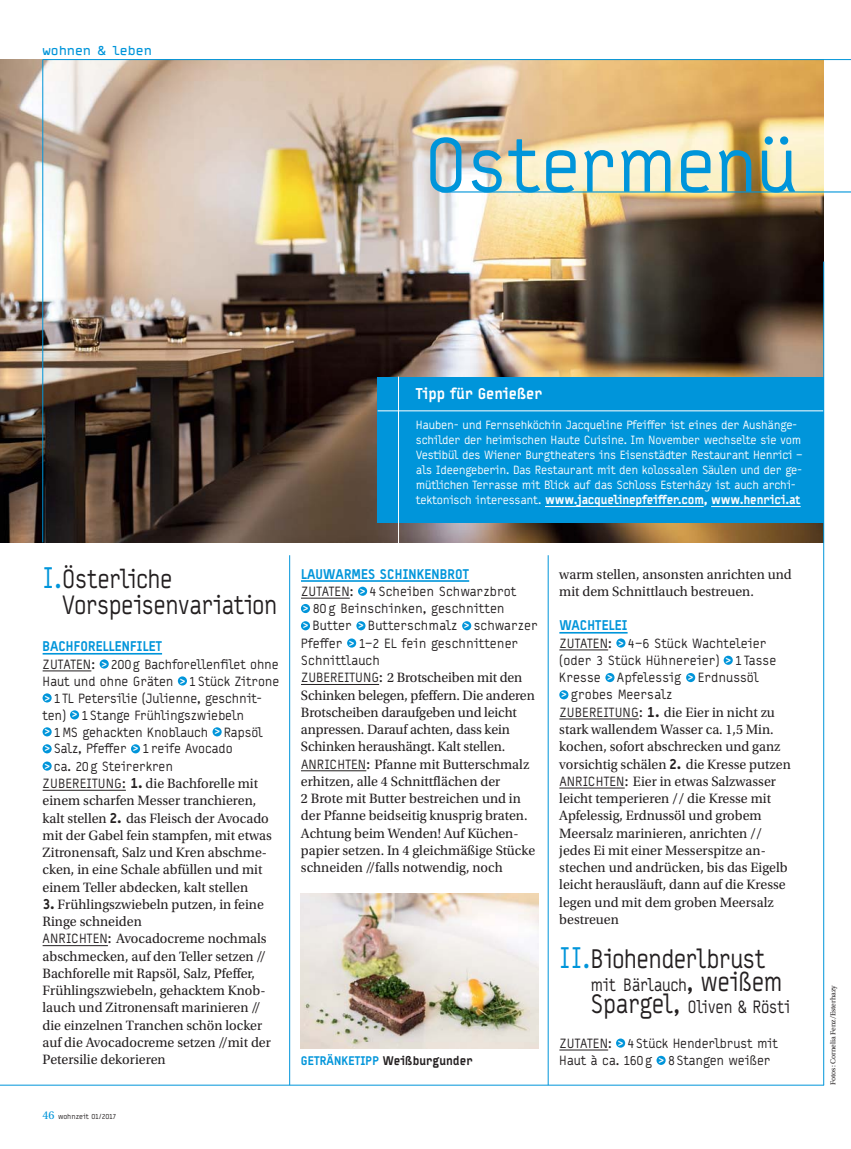
<style>
.page{position:relative;width:851px;height:1149px;background:#fff}
.page>*{position:absolute;margin:0;border:0;box-sizing:border-box;transform-origin:0 0}
.t1{font:78px "Typestar OT";letter-spacing:-.025em;color:#0095da}
.t2{font:27px "Typestar OT";letter-spacing:-.03em;color:#231f20;scale:.9 1}
.t3{font:26.7px/25.5px "Typestar OT";letter-spacing:-.035em;color:#231f20;scale:.9 1}
.t4{font:18px/22.5px "Typestar OT";letter-spacing:-.015em;color:#231f20;scale:.9 1}
.t5{font:900 15px "Typestar OT";color:#fff}
.t6{font:14.25px/17.2px "Utopia Std";color:#231f20}
.t7{font:13.5px/17.2px "Typestar OT";letter-spacing:-.01em;color:#231f20}
.t8{font:12.75px "Typestar OCROT";letter-spacing:-.03em;color:#0095da}
.t9{font:12px/15px "Typestar OT";letter-spacing:-.02em;color:#fff}
.t10{font:900 12px "Typestar OT";color:#231f20}
.t11{font:7.5px "Utopia Std";color:#231f20}
.t12{font:7.5px "Typestar OT";letter-spacing:-.01em;color:#231f20}
.s1{font-weight:900}
.s2{font-size:30px;color:#0095da}
.s3{font-weight:900;color:#0095da}
.s4{font-weight:900;font-size:10.35px;color:#fff}
.s5{font-family:"Typestar OT";font-size:13.5px}
.s6{font-family:"Typestar OT";font-weight:900}
.s7{font-weight:600}
.s8{font-family:"Utopia Std";font-size:12px;color:#0095da}
.s9{color:#0095da}
.s10{font-size:27px}
</style>
<div class="page">
<img style="left:0;top:60px;width:823px;height:482px">
<hr style="left:43px;top:652px;width:119px;height:2px;background:#0095da">
<hr style="left:43px;top:670px;width:48px;height:1px;background:#231f20">
<hr style="left:43px;top:789px;width:83px;height:1px;background:#231f20">
<hr style="left:43px;top:944px;width:65px;height:1px;background:#231f20">
<div style="left:100px;top:659px;width:9px;height:9px;background:#0095da;border-radius:50%"></div>
<div style="left:178px;top:676px;width:9px;height:9px;background:#0095da;border-radius:50%"></div>
<div style="left:43px;top:693px;width:9px;height:9px;background:#0095da;border-radius:50%"></div>
<div style="left:70px;top:710px;width:9px;height:9px;background:#0095da;border-radius:50%"></div>
<div style="left:43px;top:727px;width:9px;height:9px;background:#0095da;border-radius:50%"></div>
<div style="left:212px;top:727px;width:10px;height:9px;background:#0095da;border-radius:50%"></div>
<div style="left:43px;top:744px;width:9px;height:9px;background:#0095da;border-radius:50%"></div>
<div style="left:131px;top:744px;width:9px;height:9px;background:#0095da;border-radius:50%"></div>
<div style="left:43px;top:761px;width:9px;height:9px;background:#0095da;border-radius:50%"></div>
<hr style="left:301px;top:580px;width:168px;height:1px;background:#0095da">
<hr style="left:301px;top:597px;width:49px;height:1px;background:#231f20">
<hr style="left:301px;top:683px;width:78px;height:1px;background:#231f20">
<hr style="left:301px;top:770px;width:65px;height:1px;background:#231f20">
<div style="left:358px;top:586px;width:9px;height:9px;background:#0095da;border-radius:50%"></div>
<svg style="left:301px;top:603px;width:9px;height:10px"></svg>
<div style="left:301px;top:621px;width:9px;height:9px;background:#0095da;border-radius:50%"></div>
<div style="left:356px;top:621px;width:9px;height:9px;background:#0095da;border-radius:50%"></div>
<div style="left:462px;top:621px;width:9px;height:9px;background:#0095da;border-radius:50%"></div>
<div style="left:347px;top:638px;width:9px;height:9px;background:#0095da;border-radius:50%"></div>
<hr style="left:559px;top:631px;width:68px;height:2px;background:#0095da">
<hr style="left:559px;top:649px;width:49px;height:1px;background:#231f20">
<hr style="left:559px;top:718px;width:80px;height:1px;background:#231f20">
<hr style="left:559px;top:787px;width:65px;height:1px;background:#231f20">
<hr style="left:559px;top:1049px;width:49px;height:1px;background:#231f20">
<div style="left:616px;top:638px;width:9px;height:9px;background:#0095da;border-radius:50%"></div>
<div style="left:723px;top:655px;width:9px;height:9px;background:#0095da;border-radius:50%"></div>
<div style="left:605px;top:672px;width:9px;height:10px;background:#0095da;border-radius:50%"></div>
<svg style="left:686px;top:672px;width:9px;height:10px"></svg>
<div style="left:559px;top:690px;width:9px;height:9px;background:#0095da;border-radius:50%"></div>
<div style="left:616px;top:1038px;width:9px;height:9px;background:#0095da;border-radius:50%"></div>
<div style="left:656px;top:1055px;width:9px;height:9px;background:#0095da;border-radius:50%"></div>
<hr style="left:547px;top:555px;width:1px;height:529px;background:#0095da">
<hr style="left:441px;top:191px;width:409px;height:1px;background:#0095da">
<hr style="left:0;top:1084px;width:824px;height:1px;background:#0095da">
<hr style="left:289px;top:555px;width:1px;height:529px;background:#0095da">
<img style="left:300px;top:893px;width:238px;height:154px">
<div style="left:377px;top:376px;width:446px;height:146px;background:#0095da"></div>
<hr style="left:545px;top:506px;width:158px;height:1px;background:#fff">
<hr style="left:711px;top:506px;width:89px;height:1px;background:#fff">
<hr style="left:398px;top:376px;width:1px;height:173px;background:#fff">
<hr style="left:377px;top:410px;width:446px;height:1px;background:#fff">
<hr style="left:42px;top:60px;width:1px;height:482px;background:#0095da">
<hr style="left:823px;top:261px;width:1px;height:823px;background:#0095da">
<hr style="left:43px;top:59px;width:807px;height:1px;background:#0095da">
<p class="t8" style="left:43px;top:43px;width:111px">wohnen &amp; leben</p>
<h1 class="t1" style="left:423px;top:136px;width:376px">Ostermenü</h1>
<p class="t5" style="left:416px;top:388px;width:128px">Tipp für Genießer</p>
<p class="t9" style="left:416px;top:419px;width:388px">Hauben- und Fernsehköchin Jacqueline Pfeiffer ist eines der Aushänge&shy;schilder der heimischen Haute Cuisine. Im November wechselte sie vom Vestibül des Wiener Burgtheaters ins Eisenstädter Restaurant Henrici – als Ideengeberin. Das Restaurant mit den kolossalen Säulen und der ge&shy;mütlichen Terrasse mit Blick auf das Schloss Esterházy ist auch archi&shy;tektonisch interessant. <span class="s1">www.jacquelinepfeiffer.com, www.henrici.at</span></p>
<h3 class="t3" style="left:62px;top:569px;width:241px;text-indent:-19px"><span class="s2">I.</span>Österliche<br>Vorspeisenvariation</h3>
<p class="t7" style="left:43px;top:639px;width:238px"><span class="s3">BACHFORELLENFILET<br></span>ZUTATEN: <span class="s4">&gt;</span> 200 g Bachforellenfilet ohne<br>Haut und ohne Gräten <span class="s4">&gt;</span> 1 Stück Zitrone <span class="s4">&gt;</span> 1 TL Petersilie (Julienne, geschnit&shy;ten) <span class="s4">&gt;</span> 1 Stange Frühlingszwiebeln<br><span class="s4">&gt;</span> 1 MS gehackten Knoblauch <span class="s4">&gt;</span> Rapsöl<br><span class="s4">&gt;</span> Salz, Pfeffer <span class="s4">&gt;</span> 1 reife Avocado<br><span class="s4">&gt;</span> ca. 20 g Steirerkren</p>
<p class="t6" style="left:43px;top:775px;width:231px"><span class="s5">ZUBEREITUNG:</span> <span class="s6">1.</span> die Bachforelle mit einem scharfen Messer tranchieren, kalt stellen <span class="s6">2.</span> das Fleisch der Avocado mit der Gabel fein stampfen, mit etwas Zitronensaft, Salz und Kren abschme&shy;cken, in eine Schale abfüllen und mit einem Teller abdecken, kalt stellen</p>
<p class="t6" style="left:43px;top:896px;width:230px"><span class="s6">3.</span> Frühlingszwiebeln putzen, in feine Ringe schneiden<br><span class="s5">ANRICHTEN:</span> Avocadocreme nochmals abschmecken, auf den Teller setzen <span class="s7">// </span>Bachforelle mit Rapsöl, Salz, Pfeffer, Frühlingszwiebeln, gehacktem Knob&shy;lauch und Zitronensaft marinieren <span class="s7">// </span>die einzelnen Tranchen schön locker auf die Avocadocreme setzen <span class="s7">//</span>mit der Petersilie dekorieren</p>
<p class="t12" style="left:43px;top:1113px;width:75px"><span class="s8">46</span> wohnzeit 01/2017</p>
<p class="t7" style="left:301px;top:566px;width:238px"><span class="s3">LAUWARMES SCHINKENBROT<br></span>ZUTATEN: <span class="s4">&gt;</span> 4 Scheiben Schwarzbrot<br><span class="s4">&gt;</span> 80 g Beinschinken, geschnitten<br><span class="s4">&gt;</span> Butter <span class="s4">&gt;</span> Butterschmalz <span class="s4">&gt;</span> schwarzer<br>Pfeffer <span class="s4">&gt;</span> 1–2 EL fein geschnittener<br>Schnittlauch</p>
<p class="t6" style="left:301px;top:670px;width:236px"><span class="s5">ZUBEREITUNG:</span> 2 Brotscheiben mit den Schinken belegen, pfeffern. Die anderen Brotscheiben daraufgeben und leicht anpressen. Darauf achten, dass kein Schinken heraushängt. Kalt stellen.<br><span class="s5">ANRICHTEN:</span> Pfanne mit Butterschmalz erhitzen, alle 4 Schnittflächen der<br>2 Brote mit Butter bestreichen und in der Pfanne beidseitig knusprig braten.<br>Achtung beim Wenden! Auf Küchen&shy;papier setzen. In 4 gleichmäßige Stücke schneiden <span class="s7">//</span>falls notwendig, noch</p>
<p class="t10" style="left:301px;top:1056px;width:174px"><span class="s9">GETRÄNKETIPP</span> Weißburgunder</p>
<p class="t6" style="left:559px;top:566px;width:234px">warm stellen, ansonsten anrichten und mit dem Schnittlauch bestreuen.</p>
<p class="t7" style="left:559px;top:618px;width:218px"><span class="s3">WACHTELEI<br></span>ZUTATEN: <span class="s4">&gt;</span> 4–6 Stück Wachteleier (oder 3 Stück Hühnereier) <span class="s4">&gt;</span> 1 Tasse<br>Kresse <span class="s4">&gt;</span> Apfelessig <span class="s4">&gt;</span> Erdnussöl<br><span class="s4">&gt;</span> grobes Meersalz</p>
<p class="t6" style="left:559px;top:704px;width:233px"><span class="s5">ZUBEREITUNG:</span> <span class="s6">1.</span> die Eier in nicht zu stark wallendem Wasser ca. 1,5 Min. kochen, sofort abschrecken und ganz vorsichtig schälen <span class="s6">2.</span> die Kresse putzen <span class="s5">ANRICHTEN:</span> Eier in etwas Salzwasser leicht temperieren <span class="s7">//</span> die Kresse mit Apfelessig, Erdnussöl und grobem Meersalz marinieren, anrichten <span class="s7">// </span>jedes Ei mit einer Messerspitze an&shy;stechen und andrücken, bis das Eigelb leicht herausläuft, dann auf die Kresse legen und mit dem groben Meersalz bestreuen</p>
<h2 class="t2" style="left:559px;top:948px;width:230px"><span class="s2">II.</span> Biohenderlbrust</h2>
<p class="t4" style="left:590px;top:974px;width:224px">mit Bärlauch<span class="s10">, weißem<br>Spargel,</span> Oliven &amp; Rösti</p>
<p class="t7" style="left:559px;top:1035px;width:220px">ZUTATEN: <span class="s4">&gt;</span> 4 Stück Henderlbrust mit<br>Haut à ca. 160 g <span class="s4">&gt;</span> 8 Stangen weißer</p>
<p class="t11" style="left:829px;top:1084px;width:102px;rotate:-90deg">Fotos: Cornelia Fenz/Esterhazy</p>
</div>
